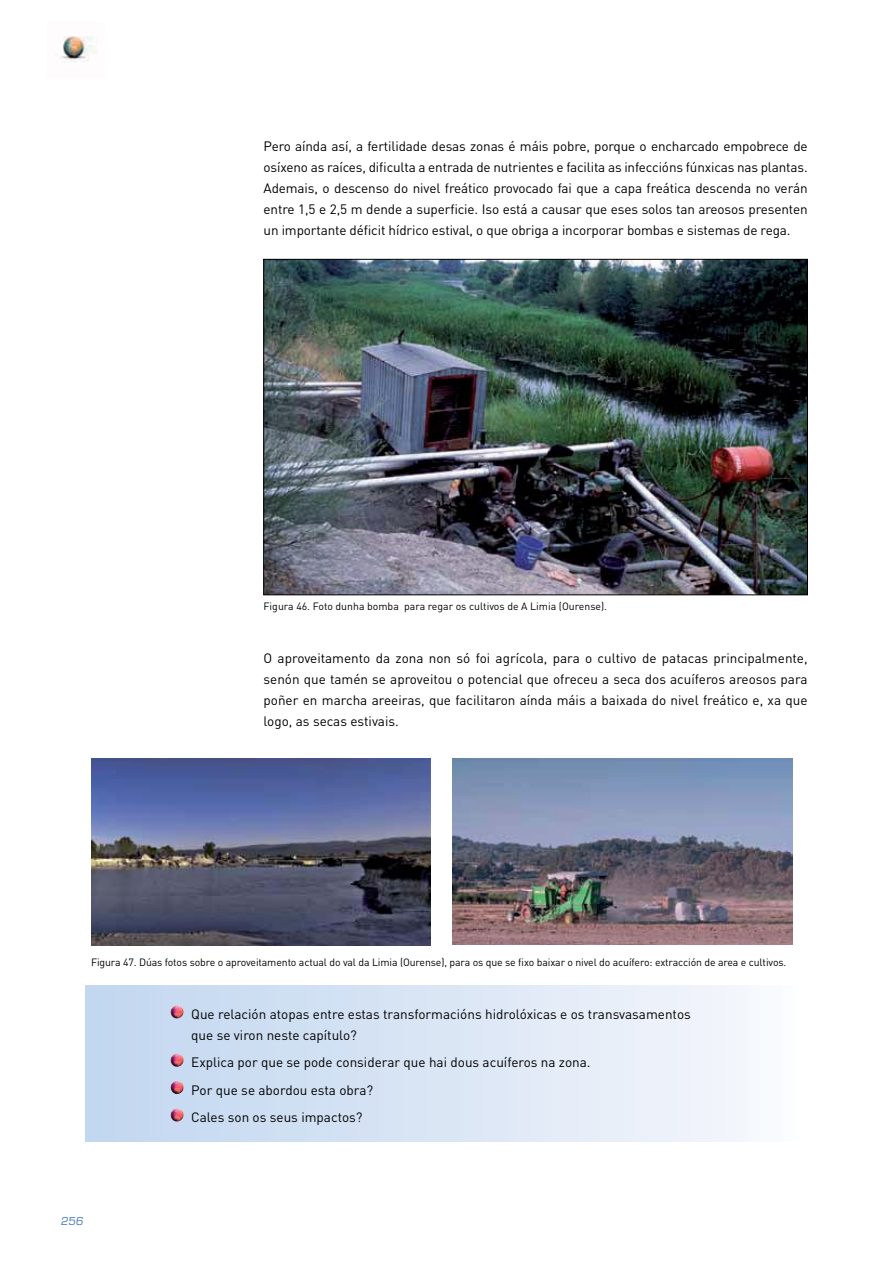
<style>
.page{position:relative;width:893px;height:1263px;background:#fff}
.page>*{position:absolute;margin:0;border:0;box-sizing:border-box;transform-origin:0 0}
.t1{font:13.5px/21px "DIN";color:#000;text-align:justify}
.t2{font:12px "Eurostile";color:#3e74ba}
.t3{font:10.5px "DIN";letter-spacing:-.01em;color:#000}
</style>
<div class="page">
<img style="left:55px;top:36px;width:42px;height:26px">
<img style="left:266px;top:261px;width:540px;height:332px">
<img style="left:91px;top:759px;width:339px;height:187px">
<img style="left:452px;top:759px;width:340px;height:185px">
<div style="left:85px;top:985px;width:723px;height:157px;background:linear-gradient(to right,#c0d5ef,#f8f9fd)"></div>
<svg style="left:170px;top:1005px;width:13px;height:13px"></svg>
<svg style="left:170px;top:1054px;width:13px;height:13px"></svg>
<svg style="left:170px;top:1081px;width:13px;height:13px"></svg>
<svg style="left:170px;top:1108px;width:13px;height:13px"></svg>
<p class="t1" style="left:264px;top:138px;width:546px">Pero aínda así, a fertilidade desas zonas é máis pobre, porque o encharcado empobrece de osíxeno as raíces, dificulta a entrada de nutrientes e facilita as infeccións fúnxicas nas plantas.<br>Ademais, o descenso do nivel freático provocado fai que a capa freática descenda no verán entre 1,5 e 2,5 m dende a superficie. Iso está a causar que eses solos tan areosos presenten un importante déficit hídrico estival, o que obriga a incorporar bombas e sistemas de rega.</p>
<p class="t3" style="left:264px;top:602px;width:345px">Figura 46. Foto dunha bomba para regar os cultivos de A Limia (Ourense).</p>
<p class="t1" style="left:264px;top:649px;width:546px">O aproveitamento da zona non só foi agrícola, para o cultivo de patacas principalmente, senón que tamén se aproveitou o potencial que ofreceu a seca dos acuíferos areosos para poñer en marcha areeiras, que facilitaron aínda máis a baixada do nivel freático e, xa que logo, as secas estivais.</p>
<p class="t3" style="left:91px;top:959px;width:697px">Figura 47. Dúas fotos sobre o aproveitamento actual do val da Limia (Ourense), para os que se fixo baixar o nivel do acuífero: extracción de area e cultivos.</p>
<p class="t1" style="left:191px;top:1005px;width:501px">Que relación atopas entre estas transformacións hidrolóxicas e os transvasamentos que se viron neste capítulo?</p>
<p class="t1" style="left:191px;top:1050px;width:401px;line-height:27.3px;text-align:left">Explica por que se pode considerar que hai dous acuíferos na zona.<br>Por que se abordou esta obra?<br>Cales son os seus impactos?</p>
<p class="t2" style="left:61px;top:1213px;width:25px">256</p>
</div>
